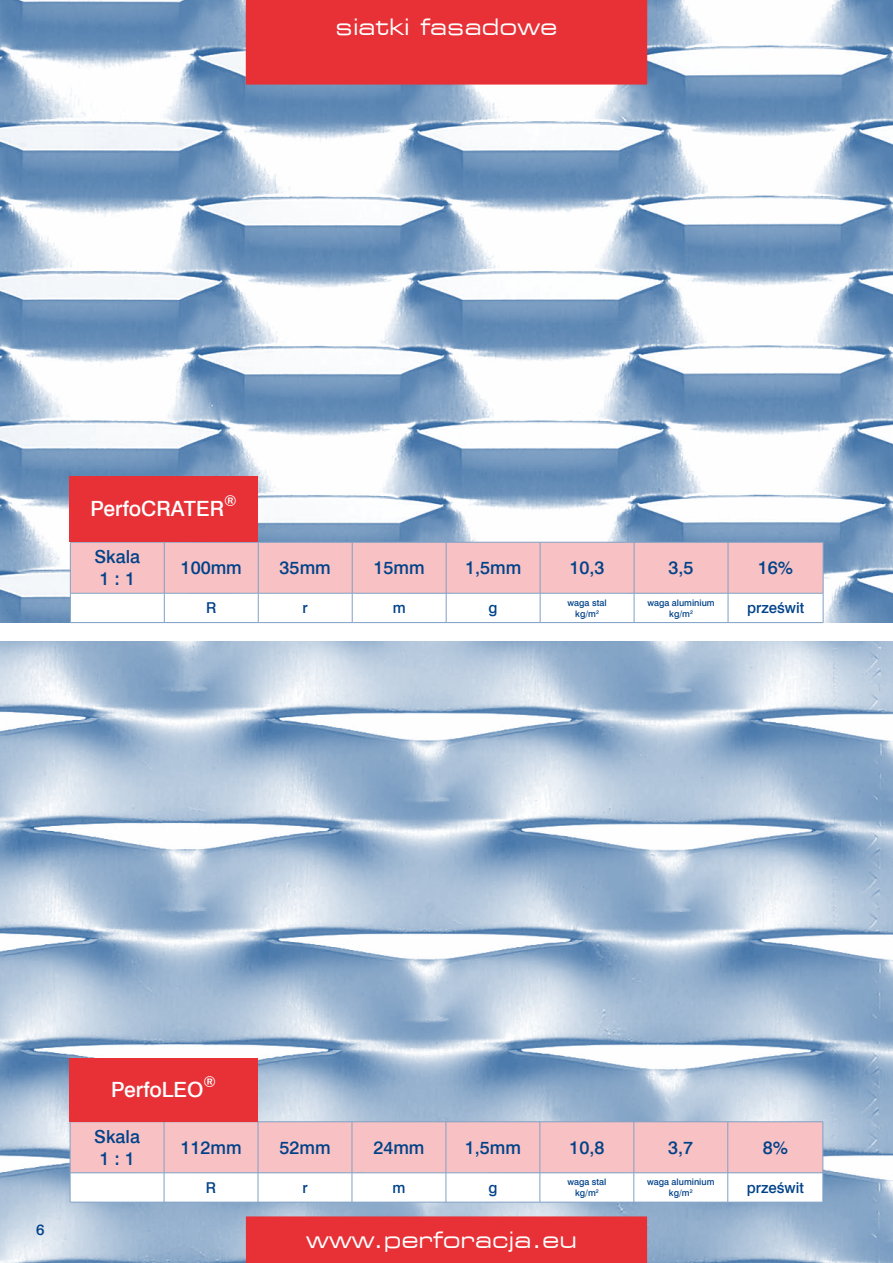
<style>
.page{position:relative;width:893px;height:1263px;background:#fff}
.page>*{position:absolute;margin:0;border:0;box-sizing:border-box;transform-origin:0 0}
.t1{font:22.5px "Square 721 Ex EU";color:#fff}
.t2{font:21px "Swis 721 Md EU";color:#fff}
.t3{font:18px/21.6px "Swis 721 Md EU";color:#004289}
.t4{font:15px "Swis 721 Md EU";color:#004289}
.t5{font:15px "Swis 721 Md EU";color:#fff}
.t6{font:9px/10.8px "Swis 721 Md EU";color:#004289;text-align:center}
</style>
<div class="page">
<img style="left:0;top:641px;width:893px;height:622px">
<img style="left:0;top:0;width:892px;height:623px">
<hr style="left:70px;top:1121px;width:94px;height:1px;background:#80a1c4">
<hr style="left:164px;top:1121px;width:94px;height:1px;background:#80a1c4">
<hr style="left:258px;top:1121px;width:94px;height:1px;background:#80a1c4">
<hr style="left:352px;top:1121px;width:94px;height:1px;background:#80a1c4">
<hr style="left:446px;top:1121px;width:94px;height:1px;background:#80a1c4">
<hr style="left:540px;top:1121px;width:94px;height:1px;background:#80a1c4">
<hr style="left:634px;top:1121px;width:94px;height:1px;background:#80a1c4">
<hr style="left:728px;top:1121px;width:95px;height:1px;background:#80a1c4">
<hr style="left:70px;top:1202px;width:94px;height:1px;background:#80a1c4">
<hr style="left:164px;top:1202px;width:94px;height:1px;background:#80a1c4">
<hr style="left:258px;top:1202px;width:94px;height:1px;background:#80a1c4">
<hr style="left:352px;top:1202px;width:94px;height:1px;background:#80a1c4">
<hr style="left:446px;top:1202px;width:94px;height:1px;background:#80a1c4">
<hr style="left:540px;top:1202px;width:94px;height:1px;background:#80a1c4">
<hr style="left:634px;top:1202px;width:94px;height:1px;background:#80a1c4">
<hr style="left:728px;top:1202px;width:95px;height:1px;background:#80a1c4">
<svg style="left:70px;top:1122px;width:754px;height:80px"></svg>
<svg style="left:70px;top:542px;width:754px;height:81px"></svg>
<div style="left:246px;top:1216px;width:401px;height:47px;background:#e73137"></div>
<div style="left:246px;top:0;width:401px;height:84px;background:#e73137"></div>
<div style="left:69px;top:476px;width:189px;height:65px;background:#e73137"></div>
<div style="left:69px;top:1058px;width:189px;height:63px;background:#e73137"></div>
<p class="t1" style="left:335px;top:14px;width:224px">siatki fasadowe</p>
<p class="t5" style="left:224px;top:491px;width:14px">®</p>
<p class="t2" style="left:90px;top:496px;width:135px">PerfoCRATER</p>
<p class="t3" style="left:94px;top:547px;width:47px">Skala<br>1 : 1</p>
<p class="t3" style="left:181px;top:558px;width:63px">100mm</p>
<p class="t3" style="left:280px;top:558px;width:53px">35mm</p>
<p class="t3" style="left:374px;top:558px;width:53px">15mm</p>
<p class="t3" style="left:465px;top:558px;width:58px">1,5mm</p>
<p class="t3" style="left:570px;top:558px;width:37px">10,3</p>
<p class="t3" style="left:668px;top:558px;width:27px">3,5</p>
<p class="t3" style="left:758px;top:558px;width:37px">16%</p>
<p class="t4" style="left:206px;top:599px;width:12px">R</p>
<p class="t4" style="left:303px;top:599px;width:7px">r</p>
<p class="t4" style="left:393px;top:599px;width:14px">m</p>
<p class="t4" style="left:489px;top:599px;width:11px">g</p>
<p class="t6" style="left:568px;top:598px;width:41px">waga stal kg/m<sup>2</sup></p>
<p class="t6" style="left:647px;top:598px;width:69px">waga aluminium kg/m<sup>2</sup></p>
<p class="t4" style="left:747px;top:599px;width:59px">prześwit</p>
<p class="t4" style="left:36px;top:1221px;width:10px">6</p>
<p class="t5" style="left:204px;top:1072px;width:14px">®</p>
<p class="t2" style="left:111px;top:1077px;width:94px">PerfoLEO</p>
<p class="t3" style="left:94px;top:1127px;width:47px">Skala<br>1 : 1</p>
<p class="t3" style="left:180px;top:1137px;width:63px">112mm</p>
<p class="t3" style="left:279px;top:1137px;width:53px">52mm</p>
<p class="t3" style="left:373px;top:1137px;width:53px">24mm</p>
<p class="t3" style="left:465px;top:1137px;width:58px">1,5mm</p>
<p class="t3" style="left:569px;top:1137px;width:37px">10,8</p>
<p class="t3" style="left:668px;top:1137px;width:27px">3,7</p>
<p class="t3" style="left:763px;top:1137px;width:27px">8%</p>
<p class="t4" style="left:206px;top:1178px;width:12px">R</p>
<p class="t4" style="left:302px;top:1178px;width:7px">r</p>
<p class="t4" style="left:392px;top:1178px;width:14px">m</p>
<p class="t4" style="left:488px;top:1178px;width:11px">g</p>
<p class="t6" style="left:567px;top:1177px;width:41px">waga stal kg/m<sup>2</sup></p>
<p class="t6" style="left:647px;top:1177px;width:69px">waga aluminium kg/m<sup>2</sup></p>
<p class="t4" style="left:747px;top:1178px;width:59px">prześwit</p>
<p class="t1" style="left:306px;top:1226px;width:272px">www.perforacja.eu</p>
</div>
